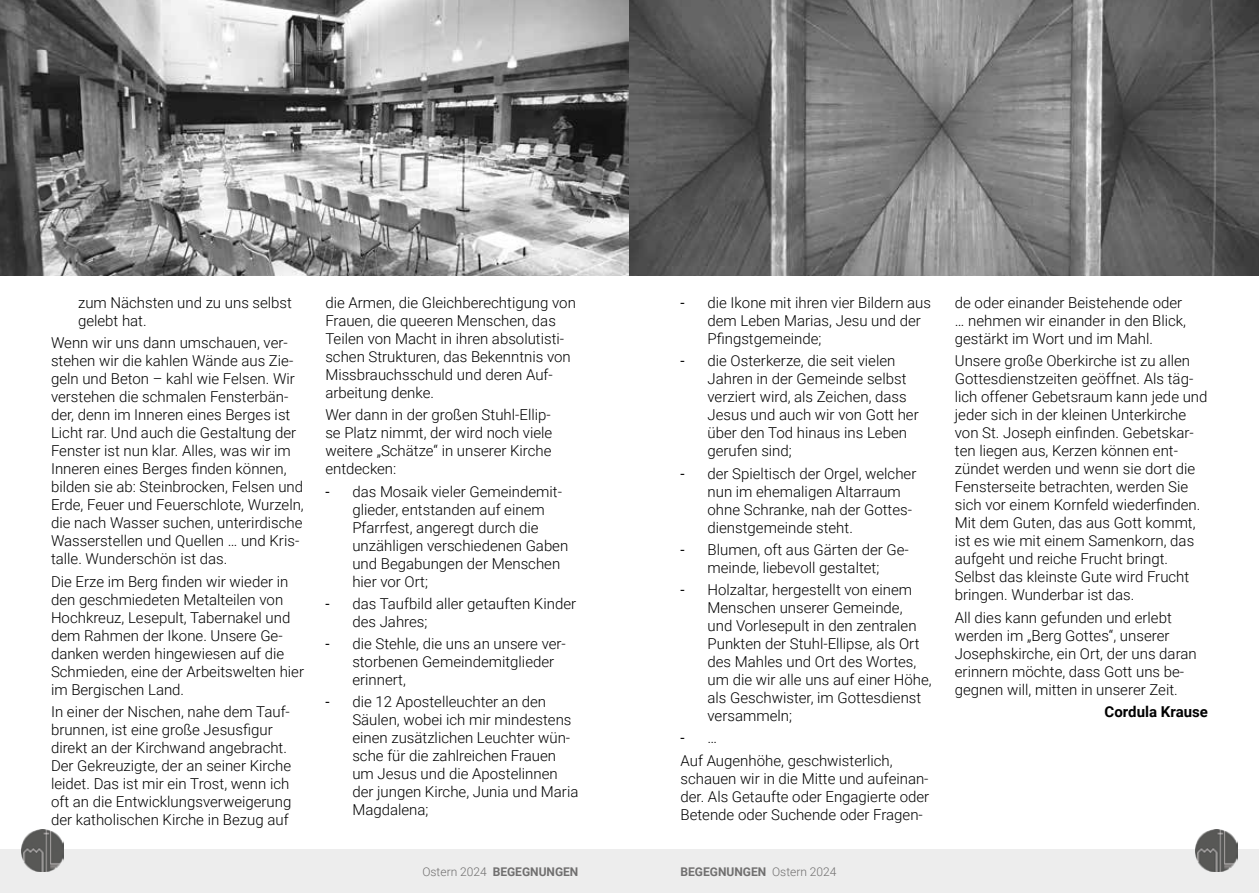
<style>
.page{position:relative;width:1259px;height:893px;background:#fff}
.page>*{position:absolute;margin:0;border:0;box-sizing:border-box;transform-origin:0 0}
.t1{font:300 15px/18px "Roboto";color:#000}
.t2{font:700 15px "Roboto";color:#000}
.t3{font:700 12px "Roboto";color:#706f6f}
.t4{font:300 12px "Roboto";color:#706f6f}
.s1{font-weight:400}
.s2{font-weight:300}
</style>
<div class="page">
<div style="left:629px;top:850px;width:630px;height:43px;background:#ededed"></div>
<div style="left:0;top:850px;width:629px;height:43px;background:#ededed"></div>
<img style="left:1195px;top:829px;width:42px;height:43px">
<img style="left:21px;top:829px;width:43px;height:43px">
<img style="left:0;top:0;width:1259px;height:276px">
<p class="t1" style="left:78px;top:293px;width:215px">zum Nächsten und zu uns selbst gelebt hat.</p>
<p class="t1" style="left:51px;top:334px;width:254px">Wenn wir uns dann umschauen, ver&shy;stehen wir die kahlen Wände aus Zie&shy;geln und Beton – kahl wie Felsen. Wir verstehen die schmalen Fensterbän&shy;der, denn im Inneren eines Berges ist Licht rar. Und auch die Gestaltung der Fenster ist nun klar. Alles, was wir im Inneren eines Berges finden können, bilden sie ab: Steinbrocken, Felsen und Erde, Feuer und Feuerschlote, Wurzeln, die nach Wasser suchen, unterirdische Wasserstellen und Quellen … und Kris&shy;talle. Wunderschön ist das.</p>
<p class="t1" style="left:51px;top:572px;width:254px">Die Erze im Berg finden wir wieder in den geschmiedeten Metalteilen von Hochkreuz, Lesepult, Tabernakel und dem Rahmen der Ikone. Unsere Ge&shy;danken werden hingewiesen auf die Schmieden, eine der Arbeitswelten hier im Bergischen Land.</p>
<p class="t1" style="left:51px;top:702px;width:242px">In einer der Nischen, nahe dem Tauf&shy;brunnen, ist eine große Jesusfigur direkt an der Kirchwand angebracht.<br>Der Gekreuzigte, der an seiner Kirche leidet. Das ist mir ein Trost, wenn ich oft an die Entwicklungsverweigerung der katholischen Kirche in Bezug auf</p>
<p class="t1" style="left:325px;top:293px;width:252px">die Armen, die Gleichberechtigung von Frauen, die queeren Menschen, das Teilen von Macht in ihren absolutisti&shy;schen Strukturen, das Bekenntnis von Missbrauchsschuld und deren Auf&shy;arbeitung denke.</p>
<p class="t1" style="left:325px;top:406px;width:228px;text-align:justify">Wer dann in der großen Stuhl-Ellip&shy;se Platz nimmt, der wird noch viele weitere „Schätze“ in unserer Kirche entdecken:</p>
<p class="t1" style="left:352px;top:482px;width:217px;text-indent:-27px"><span class="s1">-</span> das Mosaik vieler Gemeindemit&shy;glieder, entstanden auf einem<br>Pfarrfest, angeregt durch die unzähligen verschiedenen Gaben und Begabungen der Menschen hier vor Ort;</p>
<p class="t1" style="left:352px;top:594px;width:225px;text-indent:-27px"><span class="s1">-</span> das Taufbild aller getauften Kinder des Jahres;</p>
<p class="t1" style="left:352px;top:634px;width:215px;text-indent:-27px"><span class="s1">-</span> die Stehle, die uns an unsere ver&shy;storbenen Gemeindemitglieder erinnert,</p>
<p class="t1" style="left:352px;top:692px;width:227px;text-indent:-27px"><span class="s1">-</span> die 12 Apostelleuchter an den<br>Säulen, wobei ich mir mindestens einen zusätzlichen Leuchter wün&shy;sche für die zahlreichen Frauen um Jesus und die Apostelinnen der jungen Kirche, Junia und Maria<br>Magdalena;</p>
<p class="t4" style="left:422px;top:861px;width:66px">Ostern 2017</p>
<p class="t3" style="left:422px;top:861px;width:157px"><span class="s2">Ostern 2024</span> BEGEGNUNGEN</p>
<p class="t1" style="left:707px;top:293px;width:225px;text-indent:-27px"><span class="s1">-</span> die Ikone mit ihren vier Bildern aus dem Leben Marias, Jesu und der<br>Pfingstgemeinde;</p>
<p class="t1" style="left:707px;top:351px;width:213px;text-indent:-27px"><span class="s1">-</span> die Osterkerze, die seit vielen<br>Jahren in der Gemeinde selbst verziert wird, als Zeichen, dass<br>Jesus und auch wir von Gott her über den Tod hinaus ins Leben gerufen sind;</p>
<p class="t1" style="left:707px;top:464px;width:210px;text-indent:-27px"><span class="s1">-</span> der Spieltisch der Orgel, welcher nun im ehemaligen Altarraum ohne Schranke, nah der Gottes&shy;dienstgemeinde steht.</p>
<p class="t1" style="left:680px;top:540px;width:230px;text-align:center"><span class="s1">-</span> Blumen, oft aus Gärten der Ge&shy;meinde, liebevoll gestaltet;</p>
<p class="t1" style="left:707px;top:580px;width:226px;text-indent:-27px"><span class="s1">-</span> Holzaltar, hergestellt von einem<br>Menschen unserer Gemeinde,<br>und Vorlesepult in den zentralen<br>Punkten der Stuhl-Ellipse, als Ort des Mahles und Ort des Wortes, um die wir alle uns auf einer Höhe, als Geschwister, im Gottesdienst versammeln;</p>
<p class="t1" style="left:680px;top:726px;width:214px;line-height:22.2px"><span class="s1">-</span> …<br>Auf Augenhöhe, geschwisterlich,</p>
<p class="t1" style="left:680px;top:769px;width:250px;text-align:justify">schauen wir in die Mitte und aufeinan&shy;der. Als Getaufte oder Engagierte oder Betende oder Suchende oder Fragen-</p>
<p class="t3" style="left:680px;top:863px;width:157px">BEGEGNUNGEN <span class="s2">Ostern 2024</span></p>
<p class="t1" style="left:955px;top:293px;width:233px">de oder einander Beistehende oder … nehmen wir einander in den Blick, gestärkt im Wort und im Mahl.</p>
<p class="t1" style="left:955px;top:351px;width:254px">Unsere große Oberkirche ist zu allen Gottesdienstzeiten geöffnet. Als täg&shy;lich offener Gebetsraum kann jede und jeder sich in der kleinen Unterkirche von St. Joseph einfinden. Gebetskar&shy;ten liegen aus, Kerzen können ent&shy;zündet werden und wenn sie dort die Fensterseite betrachten, werden Sie sich vor einem Kornfeld wiederfinden.<br>Mit dem Guten, das aus Gott kommt, ist es wie mit einem Samenkorn, das aufgeht und reiche Frucht bringt.<br>Selbst das kleinste Gute wird Frucht bringen. Wunderbar ist das.</p>
<p class="t1" style="left:955px;top:608px;width:243px">All dies kann gefunden und erlebt werden im „Berg Gottes“, unserer Josephskirche, ein Ort, der uns daran erinnern möchte, dass Gott uns be&shy;gegnen will, mitten in unserer Zeit.</p>
<p class="t2" style="left:1104px;top:701px;width:105px">Cordula Krause</p>
</div>
